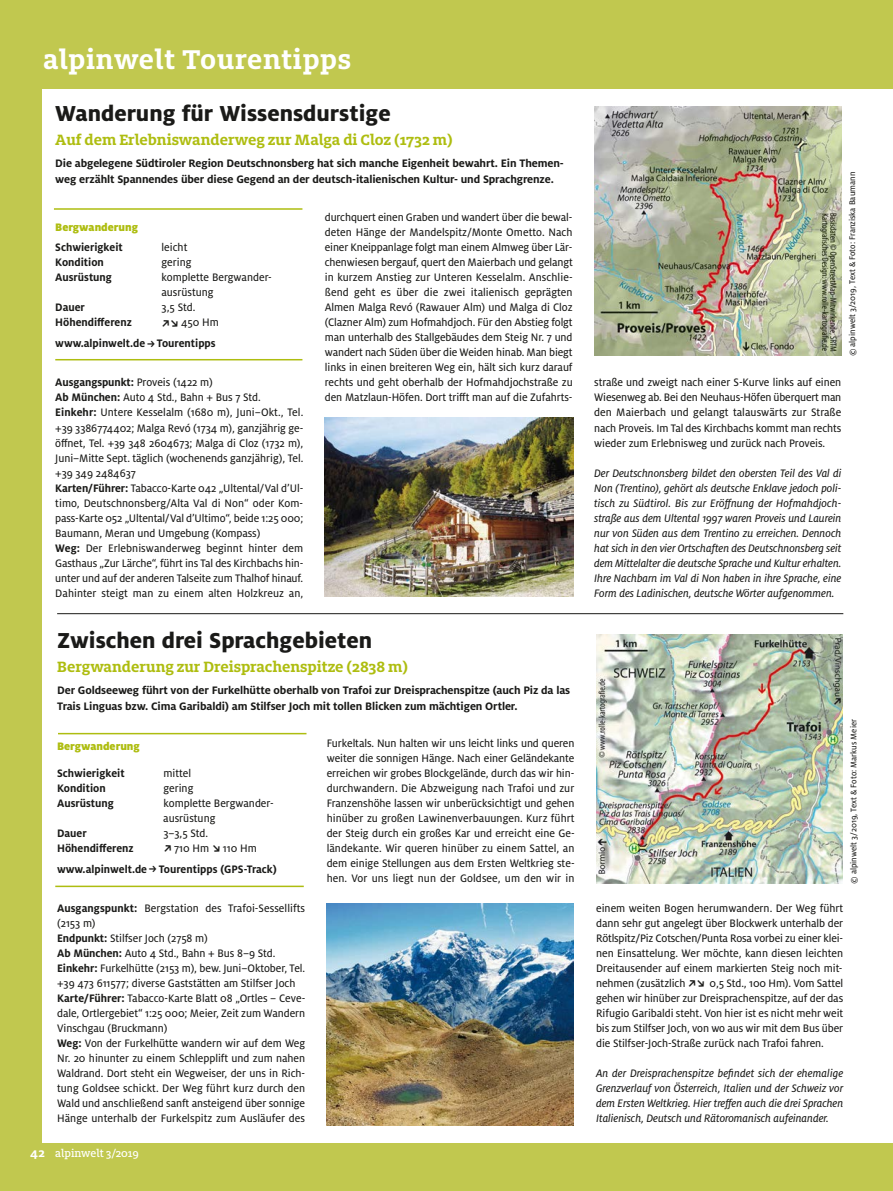
<style>
.page{position:relative;width:893px;height:1191px;background:#c1c84f}
.page>*{position:absolute;margin:0;border:0;box-sizing:border-box;transform-origin:0 0}
.t1{font:700 30px "Milo Slab OT";letter-spacing:.025em;color:#fff}
.t2{font:800 24px "Milo OT";color:#1a1a18}
.t3{font:700 16.5px "Milo Slab OT";color:#aebd10}
.t4{font:12px/15px "Milo OT Text";letter-spacing:-.005em;color:#1a1a18;scale:.96 1}
.t5{font:12px/15px "Milo OT Text Ita";letter-spacing:-.005em;color:#1a1a18;text-align:justify;scale:.96 1}
.t6{font:700 12px/15.8px "Milo OT";letter-spacing:-.01em;color:#1a1a18}
.t7{font:700 12px "Milo OT";letter-spacing:-.01em;color:#1a1a18;scale:.96 1}
.t8{font:900 12px "Milo OT";color:#aebd10;scale:.96 1}
.t9{font:500 12px "Milo Slab OT";color:#fff}
.t10{font:9px "Milo OT Text";color:#1a1a18;scale:.96 1}
.s1{font-family:"Milo OT Text";font-weight:400}
.s2{font-family:"Milo OT";font-weight:700}
.s3{font-family:"Milo OT";font-weight:700;font-size:13.5px}
.s4{font-size:10.5px}
</style>
<div class="page">
<div style="left:42px;top:89px;width:851px;height:1053px;background:#fff"></div>
<hr style="left:54px;top:208px;width:248px;height:2px;background:#aebd10">
<hr style="left:55px;top:359px;width:247px;height:1px;background:#aebd10">
<img style="left:595px;top:107px;width:247px;height:249px">
<img style="left:325px;top:417px;width:248px;height:179px">
<img style="left:597px;top:634px;width:246px;height:249px">
<hr style="left:58px;top:733px;width:248px;height:1px;background:#aebd10">
<hr style="left:55px;top:885px;width:249px;height:2px;background:#aebd10">
<hr style="left:57px;top:613px;width:786px;height:1px;background:#1a1a18">
<img style="left:327px;top:903px;width:246px;height:222px">
<h1 class="t1" style="left:43px;top:49px;width:310px">alpinwelt Tourentipps</h1>
<h2 class="t2" style="left:55px;top:105px;width:337px">Wanderung für Wissensdurstige</h2>
<h3 class="t3" style="left:55px;top:134px;width:399px">Auf dem Erlebniswanderweg zur Malga di Cloz (1732 m)</h3>
<p class="t6" style="left:55px;top:156px;width:510px">Die abgelegene Südtiroler Region Deutschnonsberg hat sich manche Eigenheit bewahrt. Ein Themen&shy;weg erzählt Spannendes über diese Gegend an der deutsch-italienischen Kultur- und Sprachgrenze.</p>
<p class="t8" style="left:55px;top:222px;width:88px">Bergwanderung</p>
<p class="t7" style="left:55px;top:243px;width:72px">Schwierigkeit</p>
<p class="t4" style="left:162px;top:241px;width:28px">leicht</p>
<p class="t7" style="left:55px;top:258px;width:52px">Kondition</p>
<p class="t4" style="left:162px;top:256px;width:33px">gering</p>
<p class="t7" style="left:55px;top:273px;width:61px">Ausrüstung</p>
<p class="t4" style="left:161px;top:271px;width:117px">komplette Bergwander&shy;ausrüstung</p>
<p class="t7" style="left:55px;top:303px;width:32px">Dauer</p>
<p class="t4" style="left:162px;top:301px;width:37px">3,5 Std.</p>
<p class="t7" style="left:55px;top:318px;width:81px">Höhendifferenz</p>
<p class="t4" style="left:170px;top:316px;width:52px">● 450 Hm</p>
<p class="t7" style="left:55px;top:339px;width:169px">www.alpinwelt.de Tourentipps</p>
<p class="t7" style="left:55px;top:378px;width:165px">Ausgangspunkt: <span class="s1">Proveis (1422 m)</span></p>
<p class="t4" style="left:55px;top:391px;width:260px"><span class="s2">Ab München:</span> Auto 4 Std., Bahn + Bus 7 Std.<br><span class="s2">Einkehr:</span> Untere Kesselalm (1680 m), Juni–Okt., Tel. +39 3386774402; Malga Revó (1734 m), ganzjährig ge&shy;öffnet, Tel. +39 348 2604673; Malga di Cloz (1732 m), Juni–Mitte Sept. täglich (wochenends ganzjährig), Tel. +39 349 2484637<br><span class="s2">Karten/Führer:</span> Tabacco-Karte 042 „Ultental/Val d’Ul&shy;timo, Deutschnonsberg/Alta Val di Non“ oder Kom&shy;pass-Karte 052 „Ultental/Val d’Ultimo“, beide 1:25 000; Baumann, Meran und Umgebung (Kompass)<br><span class="s2">Weg:</span> Der Erlebniswanderweg beginnt hinter dem Gasthaus „Zur Lärche“, führt ins Tal des Kirchbachs hin&shy;unter und auf der anderen Talseite zum Thalhof hinauf.<br>Dahinter steigt man zu einem alten Holzkreuz an,</p>
<p class="t4" style="left:325px;top:211px;width:260px;text-align:justify">durchquert einen Graben und wandert über die bewal&shy;deten Hänge der Mandelspitz/Monte Ometto. Nach einer Kneippanlage folgt man einem Almweg über Lär&shy;chenwiesen bergauf, quert den Maierbach und gelangt in kurzem Anstieg zur Unteren Kesselalm. Anschlie&shy;ßend geht es über die zwei italienisch geprägten Almen Malga Revó (Rawauer Alm) und Malga di Cloz (Clazner Alm) zum Hofmahdjoch. Für den Abstieg folgt man unterhalb des Stallgebäudes dem Steig Nr. 7 und wandert nach Süden über die Weiden hinab. Man biegt links in einen breiteren Weg ein, hält sich kurz darauf rechts und geht oberhalb der Hofmahdjochstraße zu den Matzlaun-Höfen. Dort trifft man auf die Zufahrts-</p>
<h2 class="t2" style="left:57px;top:632px;width:317px">Zwischen drei Sprachgebieten</h2>
<h3 class="t3" style="left:57px;top:661px;width:352px">Bergwanderung zur Dreisprachenspitze (2838 m)</h3>
<p class="t6" style="left:57px;top:683px;width:515px">Der Goldseeweg führt von der Furkelhütte oberhalb von Trafoi zur Dreisprachenspitze (auch Piz da las<br>Trais Linguas bzw. Cima Garibaldi) am Stilfser Joch mit tollen Blicken zum mächtigen Ortler.</p>
<p class="t8" style="left:57px;top:742px;width:88px">Bergwanderung</p>
<p class="t7" style="left:57px;top:768px;width:72px">Schwierigkeit</p>
<p class="t4" style="left:163px;top:766px;width:30px">mittel</p>
<p class="t7" style="left:57px;top:783px;width:52px">Kondition</p>
<p class="t4" style="left:163px;top:781px;width:33px">gering</p>
<p class="t7" style="left:57px;top:798px;width:61px">Ausrüstung</p>
<p class="t4" style="left:163px;top:796px;width:117px">komplette Bergwander&shy;ausrüstung</p>
<p class="t7" style="left:57px;top:828px;width:32px">Dauer</p>
<p class="t4" style="left:163px;top:826px;width:48px">3–3,5 Std.</p>
<p class="t7" style="left:57px;top:843px;width:81px">Höhendifferenz</p>
<p class="t4" style="left:174px;top:841px;width:88px">710 Hm ● 110 Hm</p>
<p class="t7" style="left:57px;top:864px;width:230px">www.alpinwelt.de Tourentipps (GPS-Track)</p>
<p class="t4" style="left:57px;top:901px;width:260px"><span class="s2">Ausgangspunkt:</span> Bergstation des Trafoi-Sessellifts (2153 m)<br><span class="s2">Endpunkt:</span> Stilfser Joch (2758 m)<br><span class="s2">Ab München:</span> Auto 4 Std., Bahn + Bus 8–9 Std.<br><span class="s2">Einkehr:</span> Furkelhütte (2153 m), bew. Juni–Oktober, Tel. +39 473 611577; diverse Gaststätten am Stilfser Joch <span class="s2">Karte/Führer:</span> Tabacco-Karte Blatt 08 „Ortles – Ceve&shy;dale, Ortlergebiet“ 1:25 000; Meier, Zeit zum Wandern Vinschgau (Bruckmann)<br><span class="s2">Weg:</span> Von der Furkelhütte wandern wir auf dem Weg Nr. 20 hinunter zu einem Schlepplift und zum nahen Waldrand. Dort steht ein Wegweiser, der uns in Rich&shy;tung Goldsee schickt. Der Weg führt kurz durch den Wald und anschließend sanft ansteigend über sonnige Hänge unterhalb der Furkelspitz zum Ausläufer des</p>
<p class="t4" style="left:327px;top:736px;width:260px;text-align:justify">Furkeltals. Nun halten wir uns leicht links und queren weiter die sonnigen Hänge. Nach einer Geländekante erreichen wir grobes Blockgelände, durch das wir hin&shy;durchwandern. Die Abzweigung nach Trafoi und zur Franzenshöhe lassen wir unberücksichtigt und gehen hinüber zu großen Lawinenverbauungen. Kurz führt der Steig durch ein großes Kar und erreicht eine Ge&shy;ländekante. Wir queren hinüber zu einem Sattel, an dem einige Stellungen aus dem Ersten Weltkrieg ste&shy;hen. Vor uns liegt nun der Goldsee, um den wir in</p>
<p class="t9" style="left:30px;top:1148px;width:110px"><span class="s3">42</span> alpinwelt 3/2019</p>
<p class="t10" style="left:849px;top:356px;width:194px;rotate:-90deg"><span class="s4">©</span> alpinwelt 3/2019, Text &amp; Foto: Franziska Baumann</p>
<p class="t4" style="left:594px;top:376px;width:259px;text-align:justify">straße und zweigt nach einer S-Kurve links auf einen Wiesenweg ab. Bei den Neuhaus-Höfen überquert man den Maierbach und gelangt talauswärts zur Straße nach Proveis. Im Tal des Kirchbachs kommt man rechts wieder zum Erlebnisweg und zurück nach Proveis.</p>
<p class="t5" style="left:594px;top:466px;width:259px">Der Deutschnonsberg bildet den obersten Teil des Val di Non (Trentino), gehört als deutsche Enklave jedoch poli&shy;tisch zu Südtirol. Bis zur Eröffnung der Hofmahdjoch&shy;straße aus dem Ultental 1997 waren Proveis und Laurein nur von Süden aus dem Trentino zu erreichen. Dennoch hat sich in den vier Ortschaften des Deutschnonsberg seit dem Mittelalter die deutsche Sprache und Kultur erhalten.<br>Ihre Nachbarn im Val di Non haben in ihre Sprache, eine Form des Ladinischen, deutsche Wörter aufgenommen.</p>
<p class="t10" style="left:850px;top:884px;width:173px;rotate:-90deg"><span class="s4">©</span> alpinwelt 3/2019, Text &amp; Foto: Markus Meier</p>
<p class="t4" style="left:596px;top:901px;width:259px;text-align:justify">einem weiten Bogen herumwandern. Der Weg führt dann sehr gut angelegt über Blockwerk unterhalb der Rötlspitz/Piz Cotschen/Punta Rosa vorbei zu einer klei&shy;nen Einsattelung. Wer möchte, kann diesen leichten Dreitausender auf einem markierten Steig noch mit&shy;nehmen (zusätzlich ● 0,5 Std., 100 Hm). Vom Sattel gehen wir hinüber zur Dreisprachenspitze, auf der das Rifugio Garibaldi steht. Von hier ist es nicht mehr weit bis zum Stilfser Joch, von wo aus wir mit dem Bus über die Stilfser-Joch-Straße zurück nach Trafoi fahren.</p>
<p class="t5" style="left:596px;top:1066px;width:259px">An der Dreisprachenspitze befindet sich der ehemalige Grenzverlauf von Österreich, Italien und der Schweiz vor dem Ersten Weltkrieg. Hier treffen auch die drei Sprachen Italienisch, Deutsch und Rätoromanisch aufeinander.</p>
</div>
